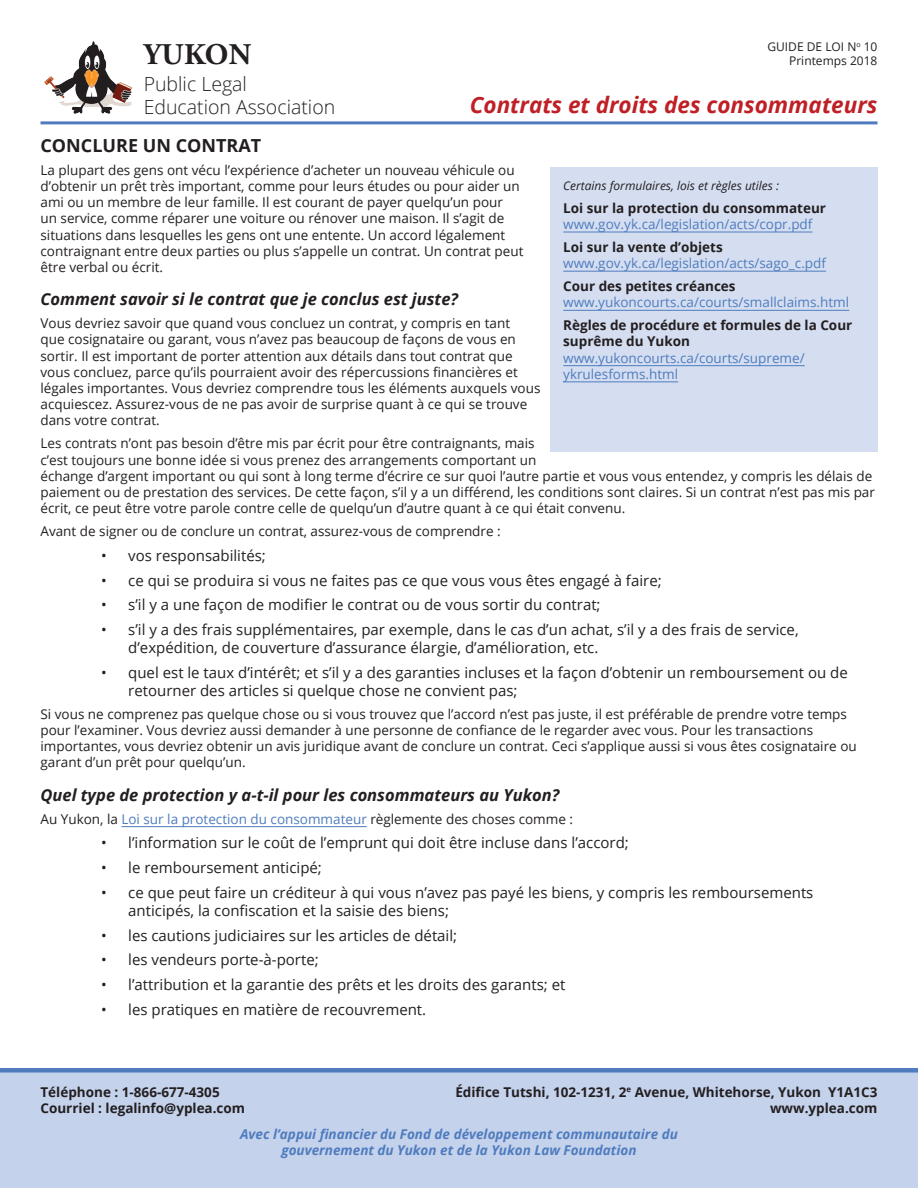
<style>
.page{position:relative;width:918px;height:1188px;background:#fff}
.page>*{position:absolute;margin:0;border:0;box-sizing:border-box;transform-origin:0 0}
.t1{font:700 30px "Adobe Garamond Pro";letter-spacing:.015em;color:#231f20}
.t2{font:italic 700 22.5px "Open Sans";color:#bf2026}
.t3{font:300 19.5px "Open Sans";color:#231f20}
.Heading{font:700 18px "Open Sans";color:#231f20}
.Sub-Heading{font:italic 700 16.5px "Open Sans";color:#231f20}
.t4{font:15px/18px "Open Sans";color:#231f20}
.t5{font:13.5px/16.2px "Open Sans";color:#231f20}
.t6{font:13.5px/16.2px "Open Sans";color:#4e7cbe}
.t7{font:700 13.5px "Open Sans";color:#231f20}
.t8{font:italic 700 13.5px "Open Sans";color:#4e7cbe}
.inset_heading{font:italic 12px "Open Sans";color:#231f20}
.t9{font:12px "Open Sans";color:#231f20}
.s1{color:#4e7cbe}
.s2{font-weight:700;color:#231f20}
</style>
<div class="page">
<img style="left:40px;top:41px;width:95px;height:84px">
<hr style="left:40px;top:121px;width:838px;height:3px;background:#4e7cbe">
<hr style="left:121px;top:826px;width:246px;height:1px;background:#4e7cbe">
<div style="left:550px;top:167px;width:328px;height:284px;background:#d5def1"></div>
<hr style="left:563px;top:232px;width:250px;height:1px;background:#4e7cbe">
<hr style="left:563px;top:271px;width:263px;height:1px;background:#4e7cbe">
<hr style="left:563px;top:310px;width:286px;height:1px;background:#4e7cbe">
<hr style="left:563px;top:365px;width:242px;height:1px;background:#4e7cbe">
<hr style="left:563px;top:381px;width:115px;height:1px;background:#4e7cbe">
<div style="left:0;top:1071px;width:918px;height:117px;background:#c5d2ec"></div>
<div style="left:0;top:1068px;width:918px;height:5px;background:#4e7cbe"></div>
<p class="t1" style="left:144px;top:37px;width:109px">YUKON</p>
<p class="t3" style="left:144px;top:70px;width:105px">Public Legal</p>
<p class="t3" style="left:144px;top:94px;width:193px">Education Association</p>
<p class="t9" style="left:767px;top:39px;width:112px">GUIDE DE LOI N<sup>o</sup> 10</p>
<p class="t9" style="left:789px;top:53px;width:90px">Printemps 2018</p>
<p class="t2" style="left:470px;top:89px;width:409px">Contrats et droits des consommateurs</p>
<p class="Heading" style="left:40px;top:133px;width:222px">CONCLURE UN CONTRAT</p>
<p class="t5" style="left:40px;top:161px;width:484px">La plupart des gens ont vécu l’expérience d’acheter un nouveau véhicule ou d’obtenir un prêt très important, comme pour leurs études ou pour aider un ami ou un membre de leur famille. Il est courant de payer quelqu’un pour<br>un service, comme réparer une voiture ou rénover une maison. Il s’agit de situations dans lesquelles les gens ont une entente. Un accord légalement contraignant entre deux parties ou plus s’appelle un contrat. Un contrat peut être verbal ou écrit.</p>
<p class="Sub-Heading" style="left:40px;top:288px;width:419px">Comment savoir si le contrat que je conclus est juste?</p>
<p class="t5" style="left:40px;top:315px;width:501px">Vous devriez savoir que quand vous concluez un contrat, y compris en tant<br>que cosignataire ou garant, vous n’avez pas beaucoup de façons de vous en sortir. Il est important de porter attention aux détails dans tout contrat que vous concluez, parce qu’ils pourraient avoir des répercussions financières et légales importantes. Vous devriez comprendre tous les éléments auxquels vous acquiescez. Assurez-vous de ne pas avoir de surprise quant à ce qui se trouve dans votre contrat.</p>
<p class="t5" style="left:40px;top:435px;width:836px">Les contrats n’ont pas besoin d’être mis par écrit pour être contraignants, mais<br>c’est toujours une bonne idée si vous prenez des arrangements comportant un<br>échange d’argent important ou qui sont à long terme d’écrire ce sur quoi l’autre partie et vous vous entendez, y compris les délais de paiement ou de prestation des services. De cette façon, s’il y a un différend, les conditions sont claires. Si un contrat n’est pas mis par écrit, ce peut être votre parole contre celle de quelqu’un d’autre quant à ce qui était convenu.</p>
<p class="t5" style="left:40px;top:523px;width:462px">Avant de signer ou de conclure un contrat, assurez-vous de comprendre :</p>
<p class="t4" style="left:101px;top:546px;width:166px">• vos responsabilités;</p>
<p class="t4" style="left:101px;top:571px;width:562px">• ce qui se produira si vous ne faites pas ce que vous vous êtes engagé à faire;</p>
<p class="t4" style="left:101px;top:596px;width:501px">• s’il y a une façon de modifier le contrat ou de vous sortir du contrat;</p>
<p class="t4" style="left:128px;top:620px;width:672px;text-indent:-27px">• s’il y a des frais supplémentaires, par exemple, dans le cas d’un achat, s’il y a des frais de service, d’expédition, de couverture d’assurance élargie, d’amélioration, etc.</p>
<p class="t4" style="left:128px;top:663px;width:721px;text-indent:-27px">• quel est le taux d’intérêt; et s’il y a des garanties incluses et la façon d’obtenir un remboursement ou de retourner des articles si quelque chose ne convient pas;</p>
<p class="t5" style="left:40px;top:705px;width:818px">Si vous ne comprenez pas quelque chose ou si vous trouvez que l’accord n’est pas juste, il est préférable de prendre votre temps pour l’examiner. Vous devriez aussi demander à une personne de confiance de le regarder avec vous. Pour les transactions importantes, vous devriez obtenir un avis juridique avant de conclure un contrat. Ceci s’applique aussi si vous êtes cosignataire ou garant d’un prêt pour quelqu’un.</p>
<p class="Sub-Heading" style="left:40px;top:783px;width:520px">Quel type de protection y a-t-il pour les consommateurs au Yukon?</p>
<p class="t5" style="left:40px;top:810px;width:534px">Au Yukon, la <span class="s1">Loi sur la protection du consommateur</span> règlemente des choses comme :</p>
<p class="t4" style="left:101px;top:834px;width:529px">• l’information sur le coût de l’emprunt qui doit être incluse dans l’accord;</p>
<p class="t4" style="left:101px;top:858px;width:222px">• le remboursement anticipé;</p>
<p class="t4" style="left:128px;top:883px;width:687px;text-indent:-27px">• ce que peut faire un créditeur à qui vous n’avez pas payé les biens, y compris les remboursements anticipés, la confiscation et la saisie des biens;</p>
<p class="t4" style="left:101px;top:926px;width:357px">• les cautions judiciaires sur les articles de détail;</p>
<p class="t4" style="left:101px;top:951px;width:219px">• les vendeurs porte-à-porte;</p>
<p class="t4" style="left:101px;top:975px;width:466px">• l’attribution et la garantie des prêts et les droits des garants; et</p>
<p class="t4" style="left:101px;top:1000px;width:327px">• les pratiques en matière de recouvrement.</p>
<p class="inset_heading" style="left:563px;top:177px;width:217px">Certains formulaires, lois et règles utiles :</p>
<p class="t6" style="left:563px;top:199px;width:264px"><span class="s2">Loi sur la protection du consommateur </span>www.gov.yk.ca/legislation/acts/copr.pdf</p>
<p class="t6" style="left:563px;top:239px;width:264px"><span class="s2">Loi sur la vente d’objets </span>www.gov.yk.ca/legislation/acts/sago_c.pdf</p>
<p class="t6" style="left:563px;top:278px;width:288px"><span class="s2">Cour des petites créances </span>www.yukoncourts.ca/courts/smallclaims.html</p>
<p class="t6" style="left:563px;top:317px;width:291px"><span class="s2">Règles de procédure et formules de la Cour suprême du Yukon </span>www.yukoncourts.ca/courts/supreme/ ykrulesforms.html</p>
<p class="t7" style="left:40px;top:1082px;width:181px">Téléphone : 1-866-677-4305</p>
<p class="t7" style="left:455px;top:1082px;width:424px">Édifice Tutshi, 102-1231, 2<sup>e</sup> Avenue, Whitehorse, Yukon Y1A1C3</p>
<p class="t7" style="left:40px;top:1099px;width:206px">Courriel : legalinfo@yplea.com</p>
<p class="t7" style="left:770px;top:1099px;width:109px">www.yplea.com</p>
<p class="t8" style="left:240px;top:1124px;width:439px">Avec l’appui financier du Fond de développement communautaire du</p>
<p class="t8" style="left:281px;top:1141px;width:357px">gouvernement du Yukon et de la Yukon Law Foundation</p>
</div>
